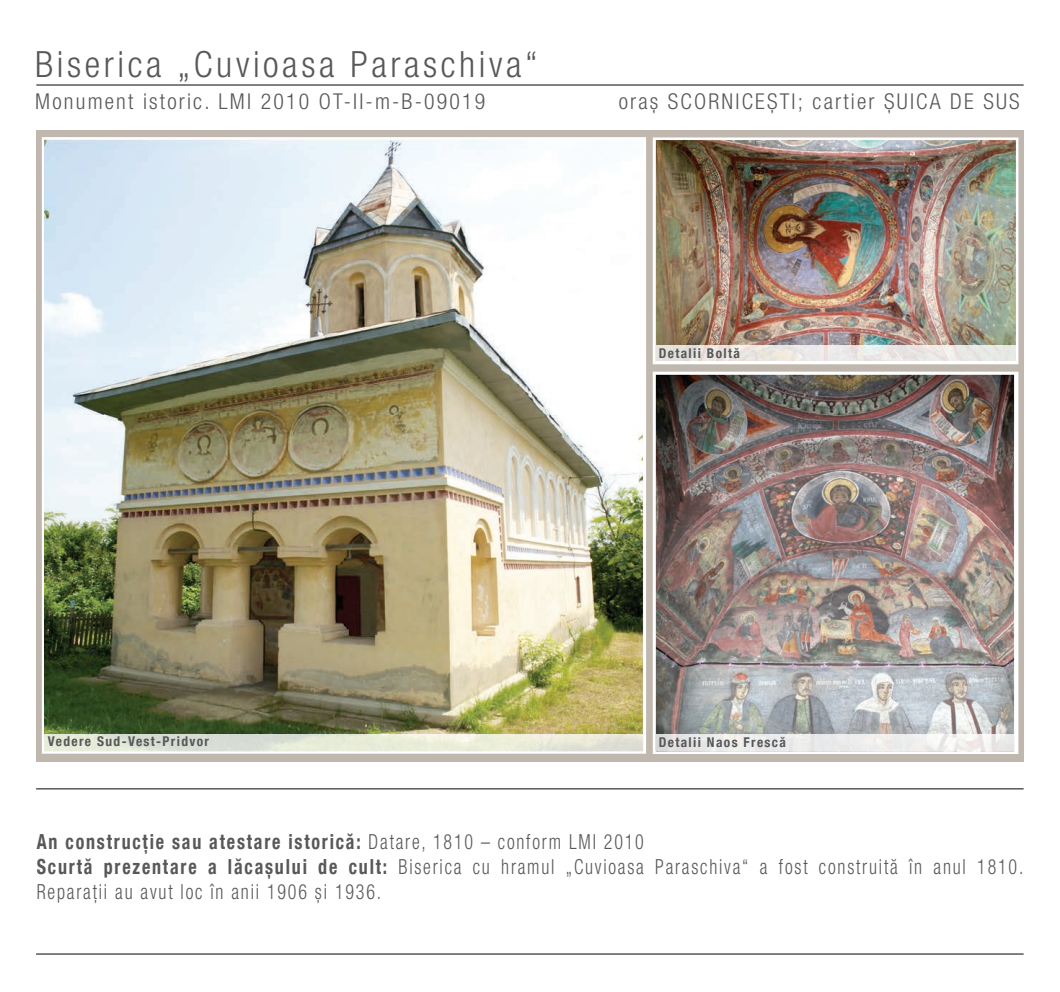
<style>
.page{position:relative;width:1060px;height:992px;background:#fff}
.page>*{position:absolute;margin:0;border:0;box-sizing:border-box;transform-origin:0 0}
.t1{font:300 condensed 36.15px "Helvetica Neue LT Com";letter-spacing:.1em;color:#57585a}
.t2{font:300 condensed 21.9px "Helvetica Neue LT Com";letter-spacing:.1em;color:#57585a}
.t3{font:300 condensed 20.85px/24.9px "Helvetica Neue LT Com";letter-spacing:.1em;color:#57585a;scale:.87 1}
.t4{font:700 condensed 13.5px "Helvetica Neue LT Com";letter-spacing:.1em;color:#57585a}
.s1{font-weight:700}
</style>
<div class="page">
<hr style="left:36px;top:84px;width:988px;height:2px;background:#57585a">
<hr style="left:36px;top:788px;width:988px;height:1px;background:#57585a">
<img style="left:45px;top:84px;width:970px;height:706px">
<svg style="left:45px;top:734px;width:598px;height:16px;background:#e3e7d7"></svg>
<div style="left:656px;top:734px;width:358px;height:17px;background:linear-gradient(to right,#e5e6e5,#f3f1f1)"></div>
<div style="left:656px;top:345px;width:359px;height:17px;background:linear-gradient(to right,#e9e3de,#ebeae7)"></div>
<hr style="left:36px;top:953px;width:988px;height:2px;background:#57585a">
<h1 class="t1" style="left:35px;top:43px;width:504px">Biserica „Cuvioasa Paraschiva“</h1>
<p class="t2" style="left:35px;top:89px;width:452px">Monument istoric. LMI 2010 OT-II-m-B-09019</p>
<p class="t2" style="left:619px;top:89px;width:402px">oraș SCORNICEȘTI; cartier ȘUICA DE SUS</p>
<p class="t4" style="left:659px;top:345px;width:83px">Detalii Boltă</p>
<p class="t4" style="left:48px;top:733px;width:163px">Vedere Sud-Vest-Pridvor</p>
<p class="t4" style="left:659px;top:734px;width:129px">Detalii Naos Frescă</p>
<p class="t3" style="left:37px;top:829px;width:1135px"><span class="s1">An construcție sau atestare istorică:</span> Datare, 1810 – conform LMI 2010<br><span class="s1">Scurtă prezentare a lăcașului de cult:</span> Biserica cu hramul „Cuvioasa Paraschiva“ a fost construită în anul 1810.<br>Reparații au avut loc în anii 1906 și 1936.</p>
</div>
